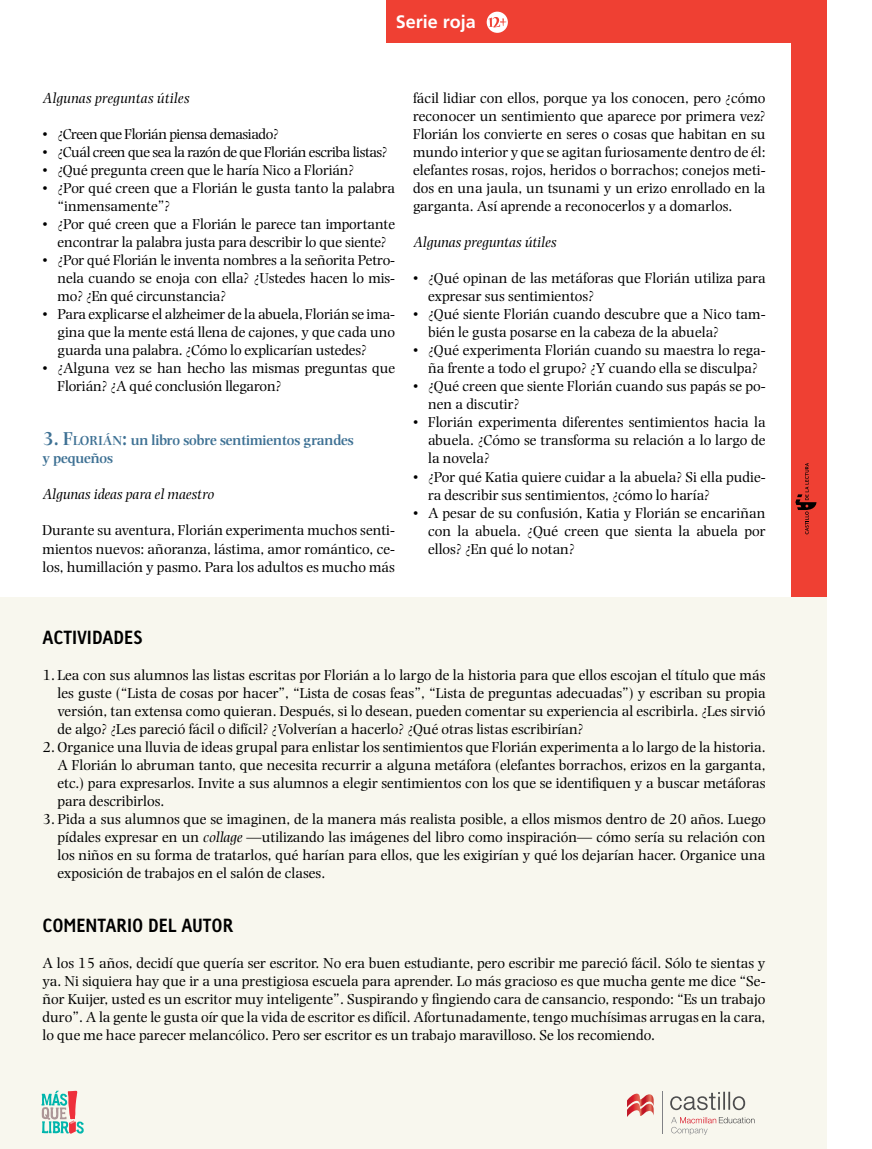
<style>
.page{position:relative;width:872px;height:1149px;background:#fff}
.page>*{position:absolute;margin:0;border:0;box-sizing:border-box;transform-origin:0 0}
.t1{font:700 18px "Linotype Tetria";color:#000}
.t2{font:700 18px "Frutiger CE";color:#fff}
.t3{font:15px/18px "Photina";color:#000;text-align:justify}
.t4{font:15px "Photina";letter-spacing:-.03em;color:#000}
.t5{font:italic 15px "Photina";color:#000}
.t6{font:600 15px/18px "Photina";color:#3e7194}
.s1{font-size:19.5px}
.s2{font-size:13.65px}
.s3{font-style:italic}
</style>
<div class="page">
<div style="left:0;top:575px;width:826px;height:573px;background:#f8f7ee"></div>
<div style="left:0;top:0;width:872px;height:1074px;background:#fff"></div>
<div style="left:0;top:596px;width:826px;height:478px;background:#f8f7ee"></div>
<svg style="left:627px;top:1093px;width:26px;height:24px"></svg>
<hr style="left:662px;top:1090px;width:1px;height:42px;background:#808185">
<svg style="left:670px;top:1091px;width:75px;height:18px"></svg>
<svg style="left:671px;top:1117px;width:83px;height:17px"></svg>
<svg style="left:41px;top:1090px;width:43px;height:43px"></svg>
<div style="left:387px;top:0;width:404px;height:43px;background:#ef4033"></div>
<div style="left:487px;top:12px;width:21px;height:21px;background:#fff;border-radius:50%"></div>
<svg style="left:488px;top:17px;width:18px;height:11px"></svg>
<div style="left:791px;top:0;width:35px;height:596px;background:#ef4033"></div>
<svg style="left:795px;top:463px;width:21px;height:71px"></svg>
<p class="t2" style="left:396px;top:11px;width:82px">Serie roja</p>
<p class="t5" style="left:43px;top:90px;width:148px">Algunas preguntas útiles</p>
<p class="t4" style="left:43px;top:126px;width:238px">• ¿Creen que Florián piensa demasiado?</p>
<p class="t4" style="left:43px;top:144px;width:347px">• ¿Cuál creen que sea la razón de que Florián escriba listas?</p>
<p class="t3" style="left:43px;top:161px;width:313px">• ¿Qué pregunta creen que le haría Nico a Florián?</p>
<p class="t3" style="left:58px;top:179px;width:339px;text-indent:-15px">• ¿Por qué creen que a Florián le gusta tanto la palabra “inmensamente”?</p>
<p class="t3" style="left:43px;top:215px;width:354px;text-align:center">• ¿Por qué creen que a Florián le parece tan importante encontrar la palabra justa para describir lo que siente?</p>
<p class="t3" style="left:58px;top:251px;width:339px;text-indent:-15px">• ¿Por qué Florián le inventa nombres a la señorita Petro&shy;nela cuando se enoja con ella? ¿Ustedes hacen lo mis&shy;mo? ¿En qué circunstancia?</p>
<p class="t3" style="left:58px;top:305px;width:339px;text-indent:-15px">• Para explicarse el alzheimer de la abuela, Florián se ima&shy;gina que la mente está llena de cajones, y que cada uno guarda una palabra. ¿Cómo lo explicarían ustedes?</p>
<p class="t3" style="left:58px;top:359px;width:339px;text-indent:-15px">• ¿Alguna vez se han hecho las mismas preguntas que<br>Florián? ¿A qué conclusión llegaron?</p>
<p class="t6" style="left:43px;top:431px;width:312px"><span class="s1">3. F</span><span class="s2">Lorián</span><span class="s1">:</span> un libro sobre sentimientos grandes y pequeños</p>
<p class="t5" style="left:43px;top:486px;width:173px">Algunas ideas para el maestro</p>
<p class="t3" style="left:43px;top:521px;width:354px">Durante su aventura, Florián experimenta muchos senti&shy;mientos nuevos: añoranza, lástima, amor romántico, ce&shy;los, humillación y pasmo. Para los adultos es mucho más</p>
<p class="t3" style="left:413px;top:89px;width:354px">fácil lidiar con ellos, porque ya los conocen, pero ¿cómo reconocer un sentimiento que aparece por primera vez?<br>Florián los convierte en seres o cosas que habitan en su mundo interior y que se agitan furiosamente dentro de él: elefantes rosas, rojos, heridos o borrachos; conejos meti&shy;dos en una jaula, un tsunami y un erizo enrollado en la garganta. Así aprende a reconocerlos y a domarlos.</p>
<p class="t5" style="left:413px;top:234px;width:145px">Algunas preguntas útiles</p>
<p class="t3" style="left:428px;top:269px;width:339px;text-indent:-15px">• ¿Qué opinan de las metáforas que Florián utiliza para expresar sus sentimientos?</p>
<p class="t3" style="left:428px;top:305px;width:339px;text-indent:-15px">• ¿Qué siente Florián cuando descubre que a Nico tam&shy;bién le gusta posarse en la cabeza de la abuela?</p>
<p class="t3" style="left:413px;top:341px;width:354px;text-align:center">• ¿Qué experimenta Florián cuando su maestra lo rega&shy;ña frente a todo el grupo? ¿Y cuando ella se disculpa?</p>
<p class="t3" style="left:428px;top:377px;width:339px;text-indent:-15px">• ¿Qué creen que siente Florián cuando sus papás se po&shy;nen a discutir?</p>
<p class="t3" style="left:428px;top:413px;width:339px;text-indent:-15px">• Florián experimenta diferentes sentimientos hacia la abuela. ¿Cómo se transforma su relación a lo largo de la novela?</p>
<p class="t3" style="left:428px;top:467px;width:339px;text-indent:-15px">• ¿Por qué Katia quiere cuidar a la abuela? Si ella pudie&shy;ra describir sus sentimientos, ¿cómo lo haría?</p>
<p class="t3" style="left:428px;top:503px;width:339px;text-indent:-15px">• A pesar de su confusión, Katia y Florián se encariñan con la abuela. ¿Qué creen que sienta la abuela por ellos? ¿En qué lo notan?</p>
<p class="t1" style="left:43px;top:625px;width:102px">ACTIVIDADES</p>
<p class="t3" style="left:58px;top:665px;width:709px;text-indent:-15px">1. Lea con sus alumnos las listas escritas por Florián a lo largo de la historia para que ellos escojan el título que más les guste (“Lista de cosas por hacer”, “Lista de cosas feas”, “Lista de preguntas adecuadas”) y escriban su propia versión, tan extensa como quieran. Después, si lo desean, pueden comentar su experiencia al escribirla. ¿Les sirvió de algo? ¿Les pareció fácil o difícil? ¿Volverían a hacerlo? ¿Qué otras listas escribirían?</p>
<p class="t3" style="left:58px;top:737px;width:709px;text-indent:-15px">2. Organice una lluvia de ideas grupal para enlistar los sentimientos que Florián experimenta a lo largo de la historia.<br>A Florián lo abruman tanto, que necesita recurrir a alguna metáfora (elefantes borrachos, erizos en la garganta, etc.) para expresarlos. Invite a sus alumnos a elegir sentimientos con los que se identifiquen y a buscar metáforas para describirlos.</p>
<p class="t3" style="left:58px;top:809px;width:709px;text-indent:-15px">3. Pida a sus alumnos que se imaginen, de la manera más realista posible, a ellos mismos dentro de 20 años. Luego pídales expresar en un <span class="s3">collage</span> —utilizando las imágenes del libro como inspiración— cómo sería su relación con los niños en su forma de tratarlos, qué harían para ellos, que les exigirían y qué los dejarían hacer. Organice una exposición de trabajos en el salón de clases.</p>
<p class="t1" style="left:43px;top:913px;width:192px">COMENTARIO DEL AUTOR</p>
<p class="t3" style="left:43px;top:953px;width:724px">A los 15 años, decidí que quería ser escritor. No era buen estudiante, pero escribir me pareció fácil. Sólo te sientas y ya. Ni siquiera hay que ir a una prestigiosa escuela para aprender. Lo más gracioso es que mucha gente me dice “Se&shy;ñor Kuijer, usted es un escritor muy inteligente”. Suspirando y fingiendo cara de cansancio, respondo: “Es un trabajo duro”. A la gente le gusta oír que la vida de escritor es difícil. Afortunadamente, tengo muchísimas arrugas en la cara, lo que me hace parecer melancólico. Pero ser escritor es un trabajo maravilloso. Se los recomiendo.</p>
</div>
